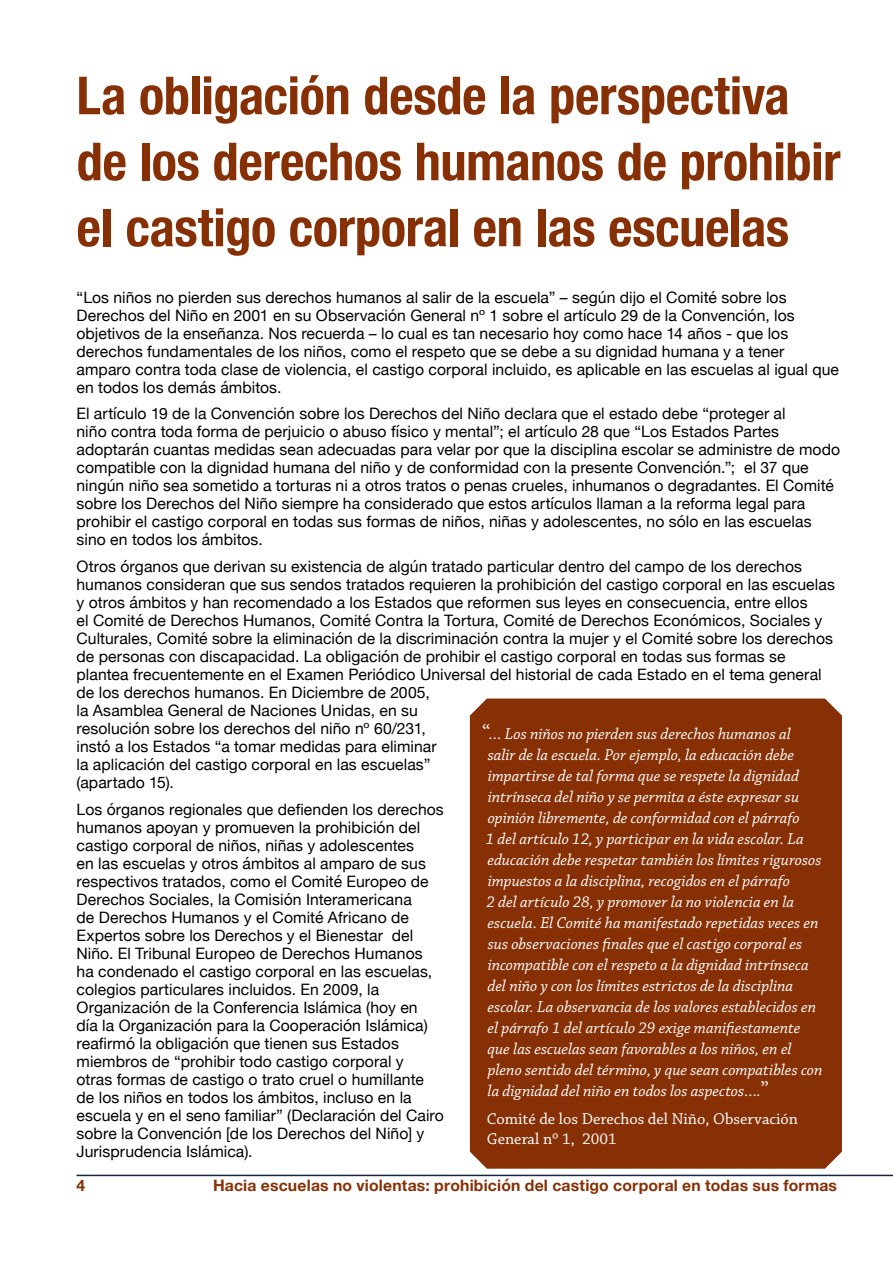
<style>
.page{position:relative;width:893px;height:1263px;background:#fff}
.page>*{position:absolute;margin:0;border:0;box-sizing:border-box;transform-origin:0 0}
.t1{font:700 condensed 52.5px/66px "Helvetica Neue";letter-spacing:-.01em;color:#873006}
.t2{font:italic 16.5px/21px "Chaparral Pro";color:#fff}
.t3{font:16.5px/19.5px "Chaparral Pro";color:#fff}
.t4{font:15.75px/18px "Helvetica Neue";letter-spacing:.005em;color:#000}
.t5{font:700 15.75px "Helvetica Neue";letter-spacing:.01em;color:#873006}
.s1{font-family:"Minion Pro";font-style:normal;font-size:21px}
</style>
<div class="page">
<hr style="left:77px;top:1175px;width:816px;height:1px;background:#172540">
<div style="left:470px;top:698px;width:372px;height:471px;background:#873006"></div>
<h1 class="t1" style="left:77px;top:59px;width:765px">La obligación desde la perspectiva de los derechos humanos de prohibir el castigo corporal en las escuelas</h1>
<p class="t4" style="left:77px;top:289px;width:764px">“Los niños no pierden sus derechos humanos al salir de la escuela” – según dijo el Comité sobre los Derechos del Niño en 2001 en su Observación General nº 1 sobre el artículo 29 de la Convención, los objetivos de la enseñanza. Nos recuerda – lo cual es tan necesario hoy como hace 14 años - que los derechos fundamentales de los niños, como el respeto que se debe a su dignidad humana y a tener amparo contra toda clase de violencia, el castigo corporal incluido, es aplicable en las escuelas al igual que en todos los demás ámbitos.</p>
<p class="t4" style="left:77px;top:406px;width:765px">El artículo 19 de la Convención sobre los Derechos del Niño declara que el estado debe “proteger al<br>niño contra toda forma de perjuicio o abuso físico y mental”; el artículo 28 que “Los Estados Partes adoptarán cuantas medidas sean adecuadas para velar por que la disciplina escolar se administre de modo compatible con la dignidad humana del niño y de conformidad con la presente Convención.”; el 37 que ningún niño sea sometido a torturas ni a otros tratos o penas crueles, inhumanos o degradantes. El Comité sobre los Derechos del Niño siempre ha considerado que estos artículos llaman a la reforma legal para prohibir el castigo corporal en todas sus formas de niños, niñas y adolescentes, no sólo en las escuelas sino en todos los ámbitos.</p>
<p class="t4" style="left:77px;top:558px;width:760px">Otros órganos que derivan su existencia de algún tratado particular dentro del campo de los derechos humanos consideran que sus sendos tratados requieren la prohibición del castigo corporal en las escuelas y otros ámbitos y han recomendado a los Estados que reformen sus leyes en consecuencia, entre ellos<br>el Comité de Derechos Humanos, Comité Contra la Tortura, Comité de Derechos Económicos, Sociales y Culturales, Comité sobre la eliminación de la discriminación contra la mujer y el Comité sobre los derechos de personas con discapacidad. La obligación de prohibir el castigo corporal en todas sus formas se plantea frecuentemente en el Examen Periódico Universal del historial de cada Estado en el tema general de los derechos humanos. En Diciembre de 2005,<br>la Asamblea General de Naciones Unidas, en su<br>resolución sobre los derechos del niño nº 60/231,<br>instó a los Estados “a tomar medidas para eliminar<br>la aplicación del castigo corporal en las escuelas”<br>(apartado 15).</p>
<p class="t4" style="left:77px;top:801px;width:369px">Los órganos regionales que defienden los derechos humanos apoyan y promueven la prohibición del castigo corporal de niños, niñas y adolescentes<br>en las escuelas y otros ámbitos al amparo de sus respectivos tratados, como el Comité Europeo de Derechos Sociales, la Comisión Interamericana<br>de Derechos Humanos y el Comité Africano de Expertos sobre los Derechos y el Bienestar del Niño. El Tribunal Europeo de Derechos Humanos<br>ha condenado el castigo corporal en las escuelas, colegios particulares incluidos. En 2009, la Organización de la Conferencia Islámica (hoy en<br>día la Organización para la Cooperación Islámica) reafirmó la obligación que tienen sus Estados miembros de “prohibir todo castigo corporal y<br>otras formas de castigo o trato cruel o humillante de los niños en todos los ámbitos, incluso en la escuela y en el seno familiar” (Declaración del Cairo sobre la Convención [de los Derechos del Niño] y Jurisprudencia Islámica).</p>
<p class="t2" style="left:482px;top:724px;width:342px"><span class="s1">“</span>… Los niños no pierden sus derechos humanos al salir de la escuela. Por ejemplo, la educación debe impartirse de tal forma que se respete la dignidad intrínseca del niño y se permita a éste expresar su opinión libremente, de conformidad con el párrafo<br>1 del artículo 12, y participar en la vida escolar. La educación debe respetar también los límites rigurosos impuestos a la disciplina, recogidos en el párrafo<br>2 del artículo 28, y promover la no violencia en la escuela. El Comité ha manifestado repetidas veces en sus observaciones finales que el castigo corporal es incompatible con el respeto a la dignidad intrínseca del niño y con los límites estrictos de la disciplina escolar. La observancia de los valores establecidos en el párrafo 1 del artículo 29 exige manifiestamente<br>que las escuelas sean favorables a los niños, en el pleno sentido del término, y que sean compatibles con la dignidad del niño en todos los aspectos….<span class="s1">”</span></p>
<p class="t3" style="left:487px;top:1110px;width:313px">Comité de los Derechos del Niño, Observación<br>General nº 1, 2001</p>
<p class="t5" style="left:77px;top:1173px;width:10px">4</p>
<p class="t5" style="left:213px;top:1173px;width:626px">Hacia escuelas no violentas: prohibición del castigo corporal en todas sus formas</p>
</div>
